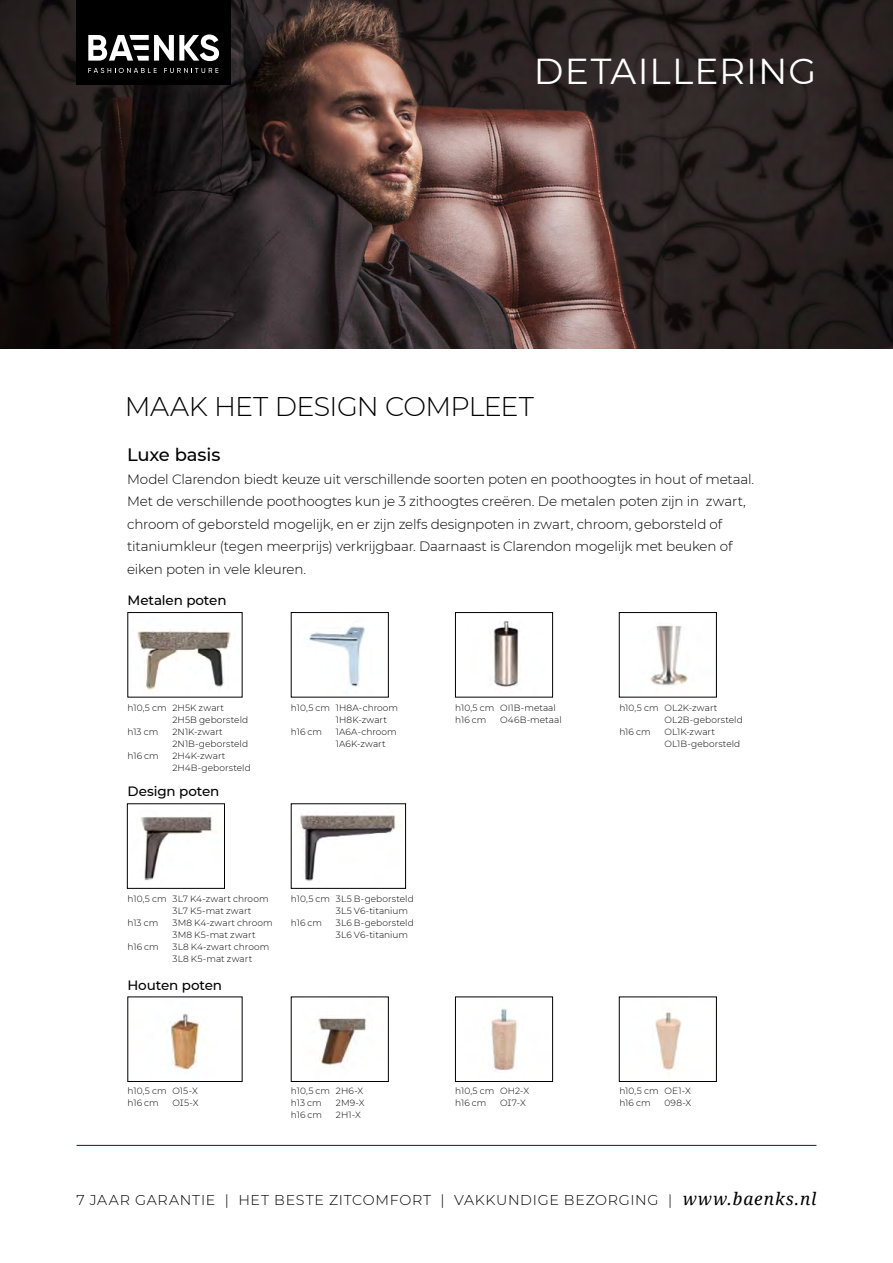
<style>
.page{position:relative;width:893px;height:1263px;background:#fff}
.page>*{position:absolute;margin:0;border:0;box-sizing:border-box;transform-origin:0 0}
.t1{font:36px "Montserrat";letter-spacing:.035em;color:#fff}
.t2{font:300 27px "Montserrat";letter-spacing:-.025em;color:#000}
.t3{font:500 18px "Montserrat";letter-spacing:-.01em;color:#000}
.t4{font:300 14.25px "Montserrat";letter-spacing:.05em;color:#000}
.t5{font:300 13.5px/22.5px "Montserrat";letter-spacing:-.01em;color:#000}
.t6{font:500 13.5px "Montserrat";letter-spacing:-.01em;color:#000}
.t7{font:300 9px/12px "Montserrat";letter-spacing:.005em;color:#000}
.s1{font-family:"Noto Serif";font-weight:400;font-style:italic;font-size:17.25px}
</style>
<div class="page">
<hr style="left:77px;top:1145px;width:739px;height:1px;background:#002923">
<img style="left:0;top:0;width:893px;height:349px">
<svg style="left:127px;top:612px;width:116px;height:86px"></svg>
<svg style="left:290px;top:612px;width:99px;height:86px"></svg>
<svg style="left:454px;top:612px;width:100px;height:86px"></svg>
<svg style="left:618px;top:612px;width:99px;height:86px"></svg>
<svg style="left:126px;top:803px;width:99px;height:86px"></svg>
<svg style="left:290px;top:803px;width:117px;height:86px"></svg>
<svg style="left:127px;top:996px;width:116px;height:86px"></svg>
<svg style="left:290px;top:996px;width:99px;height:86px"></svg>
<svg style="left:454px;top:996px;width:100px;height:86px"></svg>
<svg style="left:618px;top:996px;width:99px;height:86px"></svg>
<div style="left:77px;top:0;width:154px;height:85px;background:#000"></div>
<svg style="left:88px;top:34px;width:131px;height:39px"></svg>
<h1 class="t1" style="left:534px;top:47px;width:284px">DETAILLERING</h1>
<h2 class="t2" style="left:125px;top:388px;width:410px">MAAK HET DESIGN COMPLEET</h2>
<h3 class="t3" style="left:127px;top:442px;width:95px">Luxe basis</h3>
<p class="t5" style="left:127px;top:467px;width:629px">Model Clarendon biedt keuze uit verschillende soorten poten en poothoogtes in hout of metaal.<br>Met de verschillende poothoogtes kun je 3 zithoogtes creëren. De metalen poten zijn in zwart, chroom of geborsteld mogelijk, en er zijn zelfs designpoten in zwart, chroom, geborsteld of titaniumkleur (tegen meerprijs) verkrijgbaar. Daarnaast is Clarendon mogelijk met beuken of eiken poten in vele kleuren.</p>
<h3 class="t6" style="left:128px;top:591px;width:101px">Metalen poten</h3>
<p class="t7" style="left:128px;top:701px;width:98px">h10,5 cm 2H5K zwart</p>
<p class="t7" style="left:173px;top:713px;width:77px">2H5B geborsteld</p>
<p class="t7" style="left:128px;top:725px;width:32px">h13 cm</p>
<p class="t7" style="left:173px;top:725px;width:77px">2N1K-zwart<br>2N1B-geborsteld</p>
<p class="t7" style="left:128px;top:749px;width:33px">h16 cm</p>
<p class="t7" style="left:173px;top:749px;width:80px">2H4K-zwart<br>2H4B-geborsteld</p>
<h3 class="t6" style="left:128px;top:782px;width:93px">Design poten</h3>
<p class="t7" style="left:291px;top:701px;width:109px">h10,5 cm 1H8A-chroom</p>
<p class="t7" style="left:336px;top:713px;width:53px">1H8K-zwart</p>
<p class="t7" style="left:291px;top:725px;width:33px">h16 cm</p>
<p class="t7" style="left:336px;top:725px;width:62px">1A6A-chroom<br>1A6K-zwart</p>
<p class="t7" style="left:128px;top:892px;width:142px">h10,5 cm 3L7 K4-zwart chroom</p>
<p class="t7" style="left:173px;top:904px;width:80px">3L7 K5-mat zwart</p>
<p class="t7" style="left:128px;top:916px;width:32px">h13 cm</p>
<p class="t7" style="left:173px;top:916px;width:102px">3M8 K4-zwart chroom<br>3M8 K5-mat zwart</p>
<p class="t7" style="left:128px;top:940px;width:33px">h16 cm</p>
<p class="t7" style="left:173px;top:940px;width:98px">3L8 K4-zwart chroom<br>3L8 K5-mat zwart</p>
<h3 class="t6" style="left:127px;top:976px;width:96px">Houten poten</h3>
<p class="t7" style="left:291px;top:892px;width:124px">h10,5 cm 3L5 B-geborsteld</p>
<p class="t7" style="left:336px;top:904px;width:74px">3L5 V6-titanium</p>
<p class="t7" style="left:291px;top:916px;width:33px">h16 cm</p>
<p class="t7" style="left:336px;top:916px;width:79px">3L6 B-geborsteld<br>3L6 V6-titanium</p>
<p class="t7" style="left:128px;top:1084px;width:72px">h10,5 cm O15-X h16 cm</p>
<p class="t7" style="left:173px;top:1096px;width:28px">OI5-X</p>
<p class="t7" style="left:291px;top:1084px;width:74px">h10,5 cm 2H6-X h13 cm</p>
<p class="t7" style="left:336px;top:1096px;width:30px">2M9-X</p>
<p class="t7" style="left:291px;top:1108px;width:33px">h16 cm</p>
<p class="t7" style="left:336px;top:1108px;width:26px">2H1-X</p>
<p class="t7" style="left:455px;top:701px;width:102px">h10,5 cm OI1B-metaal h16 cm</p>
<p class="t7" style="left:500px;top:713px;width:63px">O46B-metaal</p>
<p class="t7" style="left:455px;top:1084px;width:76px">h10,5 cm OH2-X h16 cm</p>
<p class="t7" style="left:500px;top:1096px;width:27px">OI7-X</p>
<p class="t7" style="left:619px;top:701px;width:99px">h10,5 cm OL2K-zwart</p>
<p class="t7" style="left:664px;top:713px;width:80px">OL2B-geborsteld</p>
<p class="t7" style="left:619px;top:725px;width:33px">h16 cm</p>
<p class="t7" style="left:664px;top:725px;width:77px">OL1K-zwart<br>OL1B-geborsteld</p>
<p class="t7" style="left:619px;top:1084px;width:73px">h10,5 cm OE1-X h16 cm</p>
<p class="t7" style="left:664px;top:1096px;width:28px">098-X</p>
<h3 class="t4" style="left:76px;top:1190px;width:741px">7 JAAR GARANTIE | HET BESTE ZITCOMFORT | VAKKUNDIGE BEZORGING | <span class="s1">www.baenks.nl</span></h3>
</div>
